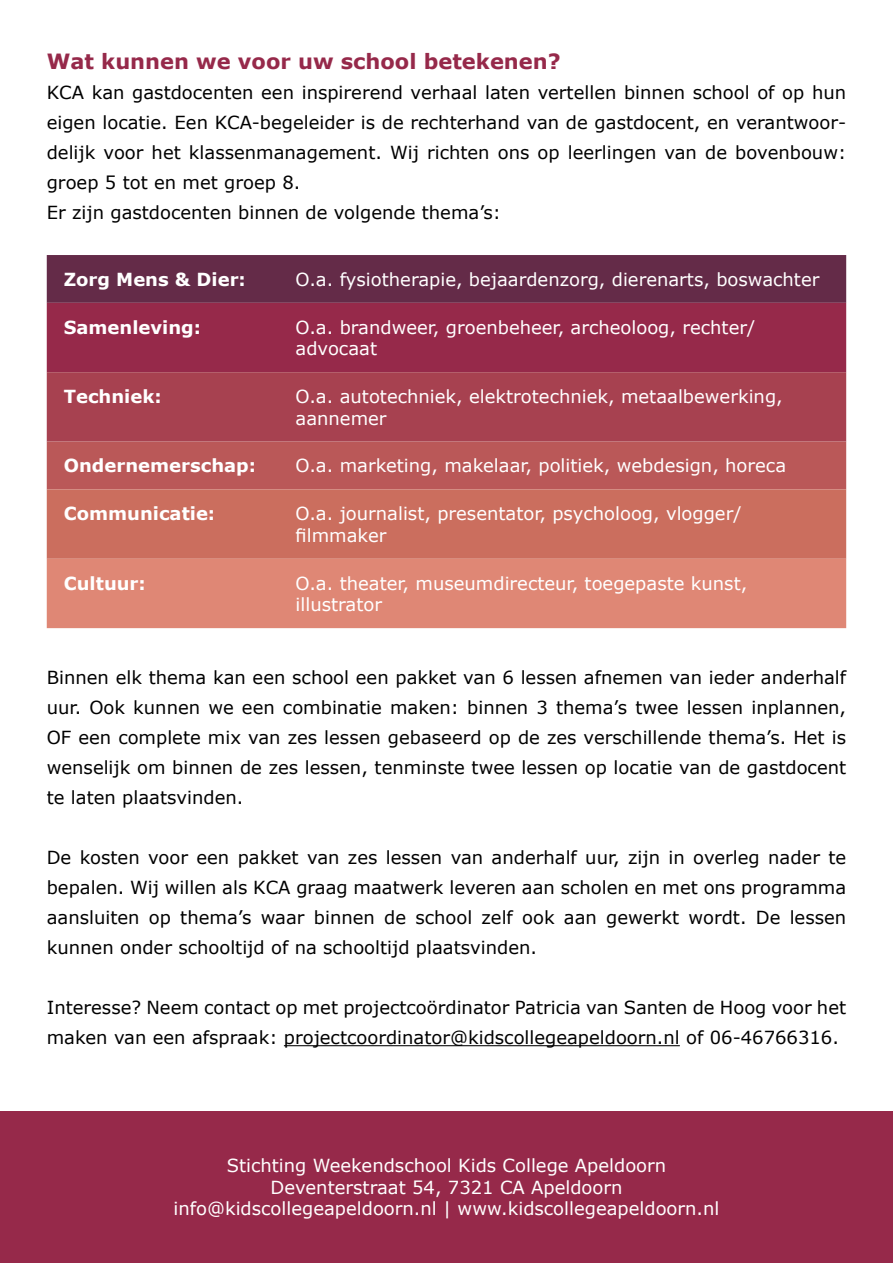
<style>
.page{position:relative;width:893px;height:1263px;background:#fff}
.page>*{position:absolute;margin:0;border:0;box-sizing:border-box;transform-origin:0 0}
.t1{font:700 21px "Verdana";color:#96294a}
.t2{font:18px/30px "Verdana";color:#000}
.t3{font:18px/21.6px "Verdana";color:#fff}
.t4{font:700 18px "Verdana";color:#fff}
</style>
<div class="page">
<hr style="left:284px;top:1045px;width:396px;height:1px;background:#000">
<div style="left:47px;top:255px;width:799px;height:48px;background:#642b48"></div>
<div style="left:47px;top:303px;width:799px;height:69px;background:#96294a"></div>
<div style="left:47px;top:372px;width:799px;height:70px;background:#a74150"></div>
<div style="left:47px;top:442px;width:799px;height:47px;background:#ba5858"></div>
<div style="left:47px;top:489px;width:799px;height:70px;background:#cb6e5e"></div>
<div style="left:47px;top:559px;width:799px;height:69px;background:#df8775"></div>
<div style="left:0;top:1111px;width:893px;height:152px;background:#96294a"></div>
<p class="t1" style="left:47px;top:46px;width:515px">Wat kunnen we voor uw school betekenen?</p>
<p class="t2" style="left:47px;top:77px;width:801px">KCA kan gastdocenten een inspirerend verhaal laten vertellen binnen school of op hun eigen locatie. Een KCA-begeleider is de rechterhand van de gastdocent, en verantwoor&shy;delijk voor het klassenmanagement. Wij richten ons op leerlingen van de bovenbouw: groep 5 tot en met groep 8.<br>Er zijn gastdocenten binnen de volgende thema’s:</p>
<p class="t4" style="left:64px;top:266px;width:184px">Zorg Mens &amp; Dier:</p>
<p class="t3" style="left:296px;top:268px;width:525px">O.a. fysiotherapie, bejaardenzorg, dierenarts, boswachter</p>
<p class="t4" style="left:64px;top:314px;width:139px">Samenleving:</p>
<p class="t3" style="left:296px;top:316px;width:461px">O.a. brandweer, groenbeheer, archeoloog, rechter/ advocaat</p>
<p class="t4" style="left:64px;top:384px;width:99px">Techniek:</p>
<p class="t3" style="left:296px;top:385px;width:489px">O.a. autotechniek, elektrotechniek, metaalbewerking, aannemer</p>
<p class="t4" style="left:64px;top:453px;width:194px">Ondernemerschap:</p>
<p class="t3" style="left:296px;top:455px;width:492px">O.a. marketing, makelaar, politiek, webdesign, horeca</p>
<p class="t4" style="left:64px;top:501px;width:153px">Communicatie:</p>
<p class="t3" style="left:296px;top:503px;width:447px">O.a. journalist, presentator, psycholoog, vlogger/ filmmaker</p>
<p class="t4" style="left:64px;top:570px;width:84px">Cultuur:</p>
<p class="t3" style="left:296px;top:572px;width:453px">O.a. theater, museumdirecteur, toegepaste kunst, illustrator</p>
<p class="t2" style="left:47px;top:662px;width:801px;text-align:justify">Binnen elk thema kan een school een pakket van 6 lessen afnemen van ieder anderhalf uur. Ook kunnen we een combinatie maken: binnen 3 thema’s twee lessen inplannen, OF een complete mix van zes lessen gebaseerd op de zes verschillende thema’s. Het is wenselijk om binnen de zes lessen, tenminste twee lessen op locatie van de gastdocent te laten plaatsvinden.</p>
<p class="t2" style="left:47px;top:842px;width:801px;text-align:justify">De kosten voor een pakket van zes lessen van anderhalf uur, zijn in overleg nader te bepalen. Wij willen als KCA graag maatwerk leveren aan scholen en met ons programma aansluiten op thema’s waar binnen de school zelf ook aan gewerkt wordt. De lessen kunnen onder schooltijd of na schooltijd plaatsvinden.</p>
<p class="t2" style="left:47px;top:992px;width:801px">Interesse? Neem contact op met projectcoördinator Patricia van Santen de Hoog voor het maken van een afspraak: projectcoordinator@kidscollegeapeldoorn.nl of 06-46766316.</p>
<p class="t3" style="left:173px;top:1154px;width:547px;text-align:center">Stichting Weekendschool Kids College Apeldoorn<br>Deventerstraat 54, 7321 CA Apeldoorn info@kidscollegeapeldoorn.nl | www.kidscollegeapeldoorn.nl</p>
</div>
